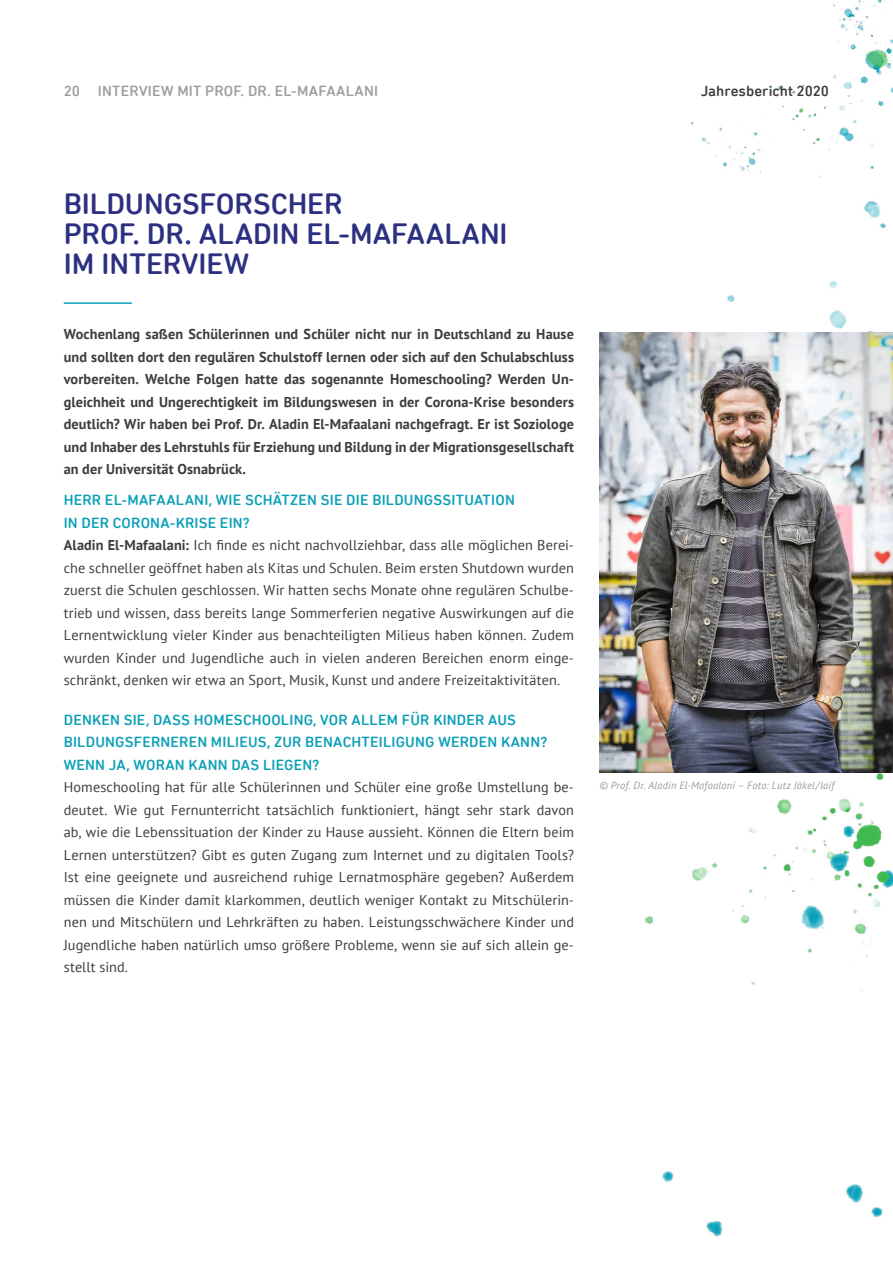
<style>
.page{position:relative;width:893px;height:1263px;background:#fff}
.page>*{position:absolute;margin:0;border:0;box-sizing:border-box;transform-origin:0 0}
.t1{font:500 30px/30px "DIN Next Rounded LT Pro";letter-spacing:-.005em;color:#2c3080}
.t2{font:500 15px/22.5px "DIN Next Rounded LT Pro";letter-spacing:.01em;color:#0a9fb7}
.t3{font:500 15px "DIN Next Rounded LT Pro";letter-spacing:.015em;color:#9d9d9c}
.t4{font:500 15px "DIN Next Rounded LT Pro";letter-spacing:.005em;color:#3c3c3b}
.t5{font:14.25px/22.5px "PT Sans";letter-spacing:.005em;color:#3c3c3b;text-align:justify}
.t6{font:700 14.25px/22.5px "PT Sans";letter-spacing:.01em;color:#3c3c3b;text-align:justify}
.t7{font:italic 10.5px "PT Sans";letter-spacing:.015em;color:#9d9d9c}
.s1{font-weight:700}
</style>
<div class="page">
<img style="left:599px;top:0;width:294px;height:1237px">
<hr style="left:64px;top:302px;width:68px;height:2px;background:#0a9fb7">
<img style="left:600px;top:333px;width:293px;height:440px">
<p class="t3" style="left:64px;top:82px;width:316px">20 INTERVIEW MIT PROF. DR. EL-MAFAALANI</p>
<p class="t4" style="left:701px;top:82px;width:130px">Jahresbericht 2020</p>
<h1 class="t1" style="left:64px;top:188px;width:445px">BILDUNGSFORSCHER<br>PROF. DR. ALADIN EL-MAFAALANI<br>IM INTERVIEW</h1>
<p class="t6" style="left:64px;top:323px;width:512px">Wochenlang saßen Schülerinnen und Schüler nicht nur in Deutschland zu Hause und sollten dort den regulären Schulstoff lernen oder sich auf den Schulabschluss vorbereiten. Welche Folgen hatte das sogenannte Homeschooling? Werden Un&shy;gleichheit und Ungerechtigkeit im Bildungswesen in der Corona-Krise besonders deutlich? Wir haben bei Prof. Dr. Aladin El-Mafaalani nachgefragt. Er ist Soziologe und Inhaber des Lehrstuhls für Erziehung und Bildung in der Migrationsgesellschaft an der Universität Osnabrück.</p>
<p class="t2" style="left:64px;top:489px;width:453px">HERR EL-MAFAALANI, WIE SCHÄTZEN SIE DIE BILDUNGSSITUATION<br>IN DER CORONA-KRISE EIN?</p>
<p class="t5" style="left:64px;top:534px;width:512px"><span class="s1">Aladin El-Mafaalani:</span> Ich finde es nicht nachvollziehbar, dass alle möglichen Berei&shy;che schneller geöffnet haben als Kitas und Schulen. Beim ersten Shutdown wurden zuerst die Schulen geschlossen. Wir hatten sechs Monate ohne regulären Schulbe&shy;trieb und wissen, dass bereits lange Sommerferien negative Auswirkungen auf die Lernentwicklung vieler Kinder aus benachteiligten Milieus haben können. Zudem wurden Kinder und Jugendliche auch in vielen anderen Bereichen enorm einge&shy;schränkt, denken wir etwa an Sport, Musik, Kunst und andere Freizeitaktivitäten.</p>
<p class="t2" style="left:64px;top:708px;width:485px">DENKEN SIE, DASS HOMESCHOOLING, VOR ALLEM FÜR KINDER AUS<br>BILDUNGSFERNEREN MILIEUS, ZUR BENACHTEILIGUNG WERDEN KANN?<br>WENN JA, WORAN KANN DAS LIEGEN?</p>
<p class="t5" style="left:64px;top:776px;width:512px">Homeschooling hat für alle Schülerinnen und Schüler eine große Umstellung be&shy;deutet. Wie gut Fernunterricht tatsächlich funktioniert, hängt sehr stark davon ab, wie die Lebenssituation der Kinder zu Hause aussieht. Können die Eltern beim Lernen unterstützen? Gibt es guten Zugang zum Internet und zu digitalen Tools?<br>Ist eine geeignete und ausreichend ruhige Lernatmosphäre gegeben? Außerdem müssen die Kinder damit klarkommen, deutlich weniger Kontakt zu Mitschülerin&shy;nen und Mitschülern und Lehrkräften zu haben. Leistungsschwächere Kinder und Jugendliche haben natürlich umso größere Probleme, wenn sie auf sich allein ge&shy;stellt sind.</p>
<p class="t7" style="left:600px;top:779px;width:236px">© Prof. Dr. Aladin El-Mafaalani – Foto: Lutz Jäkel/laif</p>
</div>
